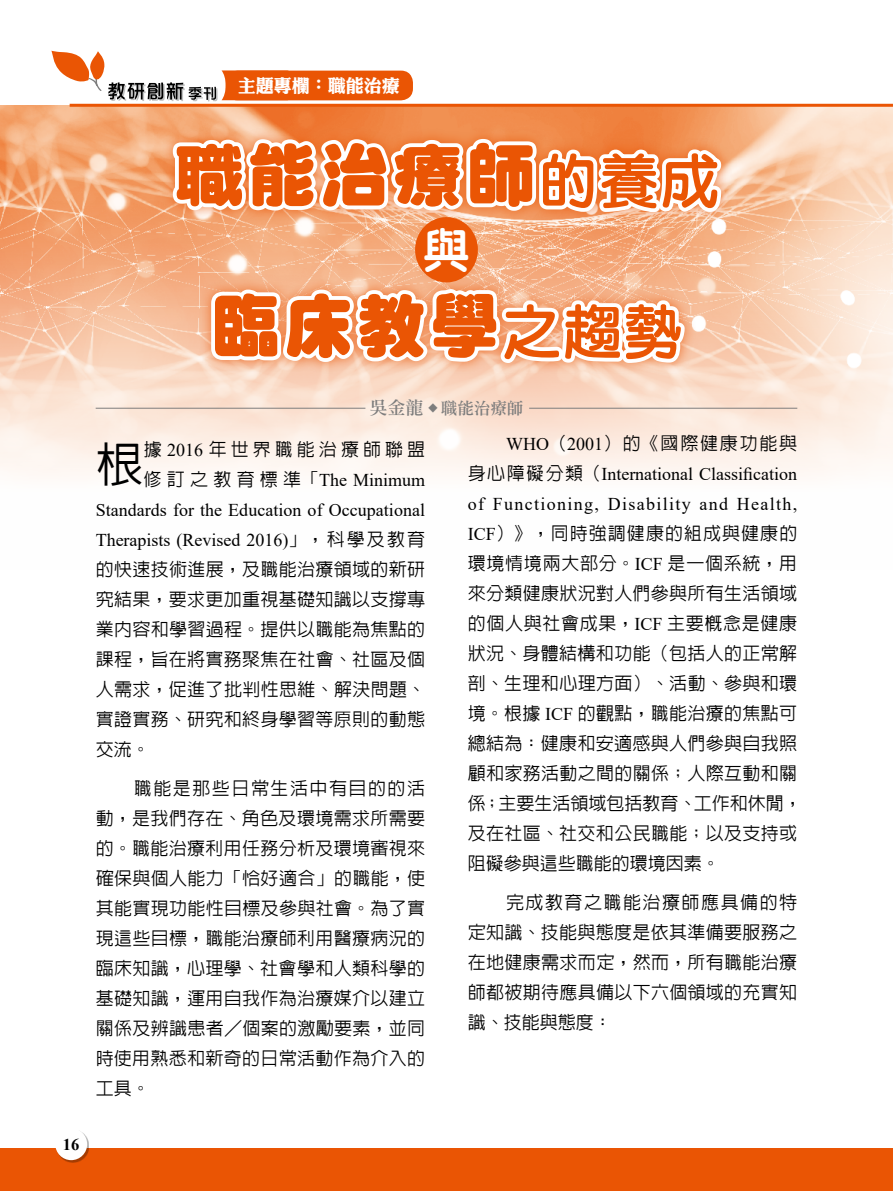
<style>
.page{position:relative;width:893px;height:1191px;background:#fff}
.page>*{position:absolute;margin:0;border:0;box-sizing:border-box;transform-origin:0 0}
.t1{font:69.45px "DF Yuan UB HKP BF";letter-spacing:.05em;color:#ea5504}
.t2{font:500 48px "Lin Gothic";color:#000}
.t3{font:46.35px "DF Li Yuan Bd HK BF";color:#fff}
.t4{font:500 18px/30px "Lin Gothic";letter-spacing:.02em;color:#000;text-align:justify}
.t5{font:18px/30px "Times New Roman";color:#000;text-align:justify}
.t6{font:18px/30px "Times New Roman";letter-spacing:.075em;color:#000}
.t7{font:500 18px "Lin Gothic";letter-spacing:.1em;color:#000}
.t8{font:500 18px "Lin Gothic";letter-spacing:.225em;color:#000}
.t9{font:18px "DF Li King Hei W8 WINP BF";color:#fff}
.t10{font:16.5px "DF Li Song Md HK BF";color:#7d7d7d}
.t11{font:700 16.5px "Times New Roman";color:#000}
.s1{font-family:"DF Li Yuan Bd HK BF";font-size:57.9px}
.s2{font-size:18px}
.s3{font-size:10.5px}
.s4{font-family:"Times New Roman";font-weight:400}
.s5{font-family:"Lin Gothic";font-weight:500}
</style>
<div class="page">
<img style="left:0;top:105px;width:893px;height:372px">
<div style="left:0;top:1148px;width:893px;height:43px;background:#ea5504"></div>
<div style="left:56px;top:1130px;width:33px;height:32px;background:#000;opacity:.3"></div>
<div style="left:55px;top:1128px;width:32px;height:32px;background:#fff;border-radius:50%"></div>
<hr style="left:70px;top:104px;width:823px;height:3px;background:#ea5504">
<div style="left:161px;top:127px;width:573px;height:248px;background:#ea5504;opacity:.75"></div>
<svg style="left:51px;top:51px;width:678px;height:166px"></svg>
<svg style="left:207px;top:282px;width:482px;height:195px"></svg>
<hr style="left:529px;top:408px;width:268px;height:1px;background:#7d7d7d">
<hr style="left:96px;top:408px;width:269px;height:1px;background:#7d7d7d">
<p class="t9" style="left:238px;top:76px;width:163px">主題專欄：職能治療</p>
<p class="t11" style="left:63px;top:1132px;width:18px">16</p>
<h1 class="t1" style="left:174px;top:140px;width:546px">職能治療師<span class="s1">的養成</span></h1>
<h3 class="t3" style="left:423px;top:227px;width:48px">與</h3>
<h1 class="t1" style="left:211px;top:291px;width:473px">臨床教學<span class="s1">之趨勢</span></h1>
<p class="t10" style="left:369px;top:399px;width:155px"><span class="s2">吳金龍</span> <span class="s3">◆</span> 職能治療師</p>
<h2 class="t2" style="left:96px;top:439px;width:49px">根</h2>
<p class="t8" style="left:144px;top:440px;width:283px">據<span class="s4">2016</span>年世界職能治療師聯盟</p>
<p class="t5" style="left:96px;top:464px;width:331px;text-indent:48px"><span class="s5">修訂之教育標準「</span>The Minimum Standards for the Education of Occupational Therapists (Revised 2016)<span class="s5">」，科學及教育</span></p>
<p class="t4" style="left:96px;top:554px;width:331px">的快速技術進展，及職能治療領域的新研究結果，要求更加重視基礎知識以支撐專業內容和學習過程。提供以職能為焦點的課程，旨在將實務聚焦在社會、社區及個人需求，促進了批判性思維、解決問題、實證實務、研究和終身學習等原則的動態交流。</p>
<p class="t4" style="left:96px;top:773px;width:331px;text-indent:38px">職能是那些日常生活中有目的的活動，是我們存在、角色及環境需求所需要的。職能治療利用任務分析及環境審視來確保與個人能力「恰好適合」的職能，使其能實現功能性目標及參與社會。為了實現這些目標，職能治療師利用醫療病況的臨床知識，心理學、社會學和人類科學的基礎知識，運用自我作為治療媒介以建立關係及辨識患者／個案的激勵要素，並同時使用熟悉和新奇的日常活動作為介入的工具。</p>
<p class="t7" style="left:506px;top:434px;width:293px"><span class="s4">WHO</span>（<span class="s4">2001</span>）的《國際健康功能與</p>
<p class="t6" style="left:468px;top:458px;width:331px"><span class="s5">身心障礙分類（</span>International Classification of Functioning, Disability and Health,</p>
<p class="t4" style="left:468px;top:518px;width:336px;text-align:left"><span class="s4">ICF</span>）》，同時強調健康的組成與健康的環境情境兩大部分。<span class="s4">ICF</span> 是一個系統，用來分類健康狀況對人們參與所有生活領域的個人與社會成果，<span class="s4">ICF</span> 主要概念是健康狀況、身體結構和功能（包括人的正常解剖、生理和心理方面）、活動、參與和環境。根據 <span class="s4">ICF</span> 的觀點，職能治療的焦點可總結為：健康和安適感與人們參與自我照顧和家務活動之間的關係；人際互動和關係；主要生活領域包括教育、工作和休閒，及在社區、社交和公民職能；以及支持或阻礙參與這些職能的環境因素。</p>
<p class="t4" style="left:468px;top:886px;width:331px;text-indent:38px">完成教育之職能治療師應具備的特定知識、技能與態度是依其準備要服務之在地健康需求而定，然而，所有職能治療師都被期待應具備以下六個領域的充實知識、技能與態度：</p>
</div>
